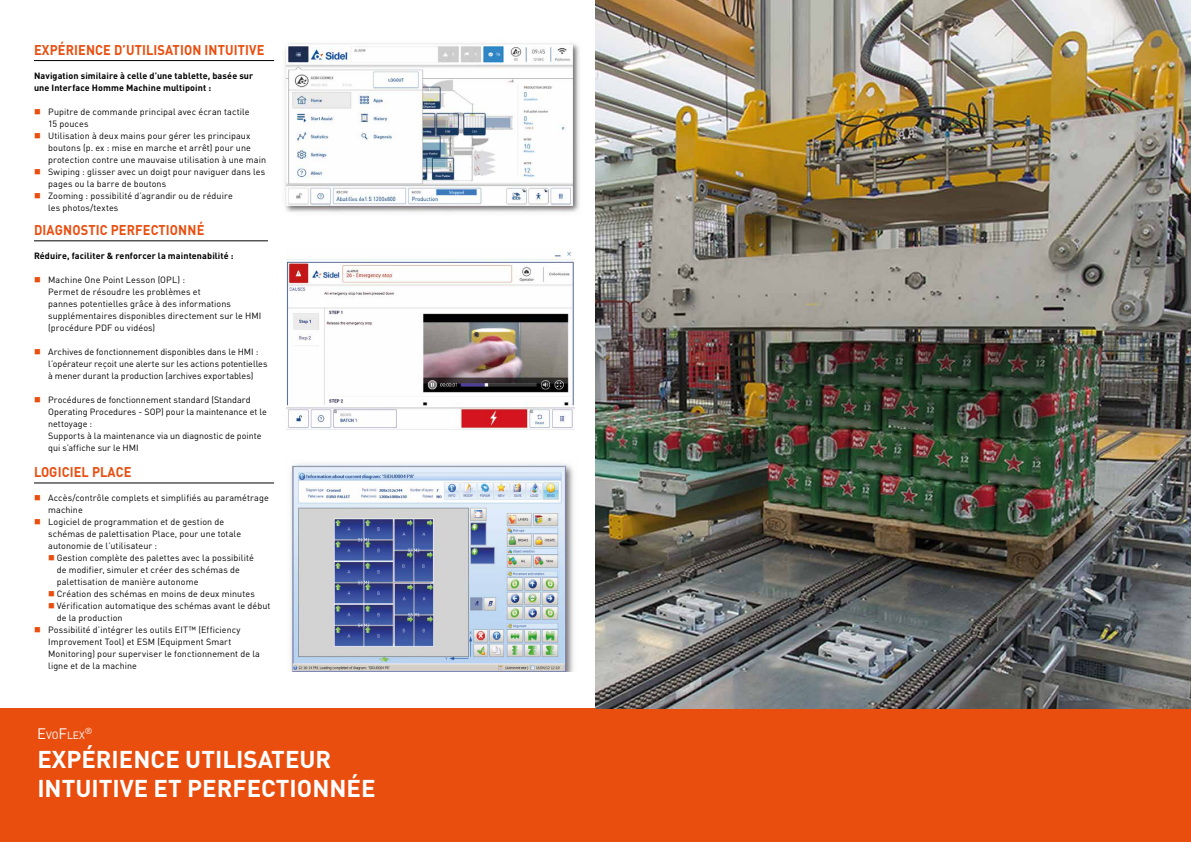
<style>
.page{position:relative;width:1191px;height:842px;background:#fff}
.page>*{position:absolute;margin:0;border:0;box-sizing:border-box;transform-origin:0 0}
.t1{font:700 24px/28.8px "DINOT";color:#fff}
.t2{font:700 14px "DINOT";letter-spacing:.01em;color:#e94e0f;scale:.91 1}
.t3{font:10.5px "DINOT";color:#fff}
.t4{font:9px/12px "DINOT";letter-spacing:.01em;color:#000}
.t5{font:700 9px/12px "DINOT";letter-spacing:.01em;color:#000}
.t6{font:8.7px "DINOT";color:#fff}
.s1{color:#e94e0f}
.s2{font-size:15px}
</style>
<div class="page">
<img style="left:284px;top:42px;width:296px;height:170px">
<img style="left:291px;top:464px;width:283px;height:207px">
<img style="left:286px;top:251px;width:289px;height:178px">
<div style="left:0;top:708px;width:1191px;height:134px;background:#e94e0f"></div>
<img style="left:595px;top:0;width:596px;height:708px">
<hr style="left:34px;top:60px;width:240px;height:1px;background:#000">
<hr style="left:34px;top:483px;width:240px;height:1px;background:#000">
<hr style="left:34px;top:241px;width:234px;height:1px;background:#000">
<h2 class="t2" style="left:34px;top:40px;width:255px">EXPÉRIENCE D’UTILISATION INTUITIVE</h2>
<p class="t5" style="left:34px;top:69px;width:221px">Navigation similaire à celle d’une tablette, basée sur une Interface Homme Machine multipoint :</p>
<p class="t4" style="left:48px;top:105px;width:203px;text-indent:-14px"><span class="s1">■</span> Pupitre de commande principal avec écran tactile<br>15 pouces</p>
<p class="t4" style="left:48px;top:129px;width:219px;text-indent:-14px"><span class="s1">■</span> Utilisation à deux mains pour gérer les principaux boutons (p. ex : mise en marche et arrêt) pour une protection contre une mauvaise utilisation à une main</p>
<p class="t4" style="left:48px;top:165px;width:219px;text-indent:-14px"><span class="s1">■</span> Swiping : glisser avec un doigt pour naviguer dans les pages ou la barre de boutons</p>
<p class="t4" style="left:48px;top:189px;width:186px;text-indent:-14px"><span class="s1">■</span> Zooming : possibilité d’agrandir ou de réduire les photos/textes</p>
<h2 class="t2" style="left:34px;top:221px;width:189px">DIAGNOSTIC PERFECTIONNÉ</h2>
<p class="t5" style="left:34px;top:249px;width:201px">Réduire, faciliter &amp; renforcer la maintenabilité :</p>
<p class="t4" style="left:48px;top:274px;width:215px;text-indent:-14px"><span class="s1">■</span> Machine One Point Lesson (OPL) :<br>Permet de résoudre les problèmes et<br>pannes potentielles grâce à des informations supplémentaires disponibles directement sur le HMI (procédure PDF ou vidéos)</p>
<p class="t4" style="left:48px;top:346px;width:221px;text-indent:-14px"><span class="s1">■</span> Archives de fonctionnement disponibles dans le HMI : l’opérateur reçoit une alerte sur les actions potentielles à mener durant la production (archives exportables)</p>
<p class="t4" style="left:48px;top:394px;width:220px;text-indent:-14px"><span class="s1">■</span> Procédures de fonctionnement standard (Standard Operating Procedures - SOP) pour la maintenance et le nettoyage :<br>Supports à la maintenance via un diagnostic de pointe qui s’affiche sur le HMI</p>
<h2 class="t2" style="left:34px;top:463px;width:108px">LOGICIEL PLACE</h2>
<p class="t4" style="left:48px;top:492px;width:222px;text-indent:-14px"><span class="s1">■</span> Accès/contrôle complets et simplifiés au paramétrage machine</p>
<p class="t4" style="left:48px;top:516px;width:194px;text-indent:-14px"><span class="s1">■</span> Logiciel de programmation et de gestion de schémas de palettisation Place, pour une totale autonomie de l’utilisateur :</p>
<p class="t4" style="left:57px;top:552px;width:199px;text-indent:-9px"><span class="s1">■</span> Gestion complète des palettes avec la possibilité de modifier, simuler et créer des schémas de palettisation de manière autonome</p>
<p class="t4" style="left:48px;top:588px;width:208px"><span class="s1">■</span> Création des schémas en moins de deux minutes</p>
<p class="t4" style="left:57px;top:600px;width:215px;text-indent:-9px"><span class="s1">■</span> Vérification automatique des schémas avant le début de la production</p>
<p class="t4" style="left:48px;top:624px;width:213px;text-indent:-14px"><span class="s1">■</span> Possibilité d’intégrer les outils EIT™ (Efficiency Improvement Tool) et ESM (Equipment Smart Monitoring) pour superviser le fonctionnement de la ligne et de la machine</p>
<p class="t3" style="left:37px;top:729px;width:49px"><span class="s2">E</span>VO<span class="s2">F</span>LEX</p>
<p class="t6" style="left:85px;top:726px;width:9px">®</p>
<h1 class="t1" style="left:37px;top:744px;width:340px">EXPÉRIENCE UTILISATEUR<br>INTUITIVE ET PERFECTIONNÉE</h1>
</div>
